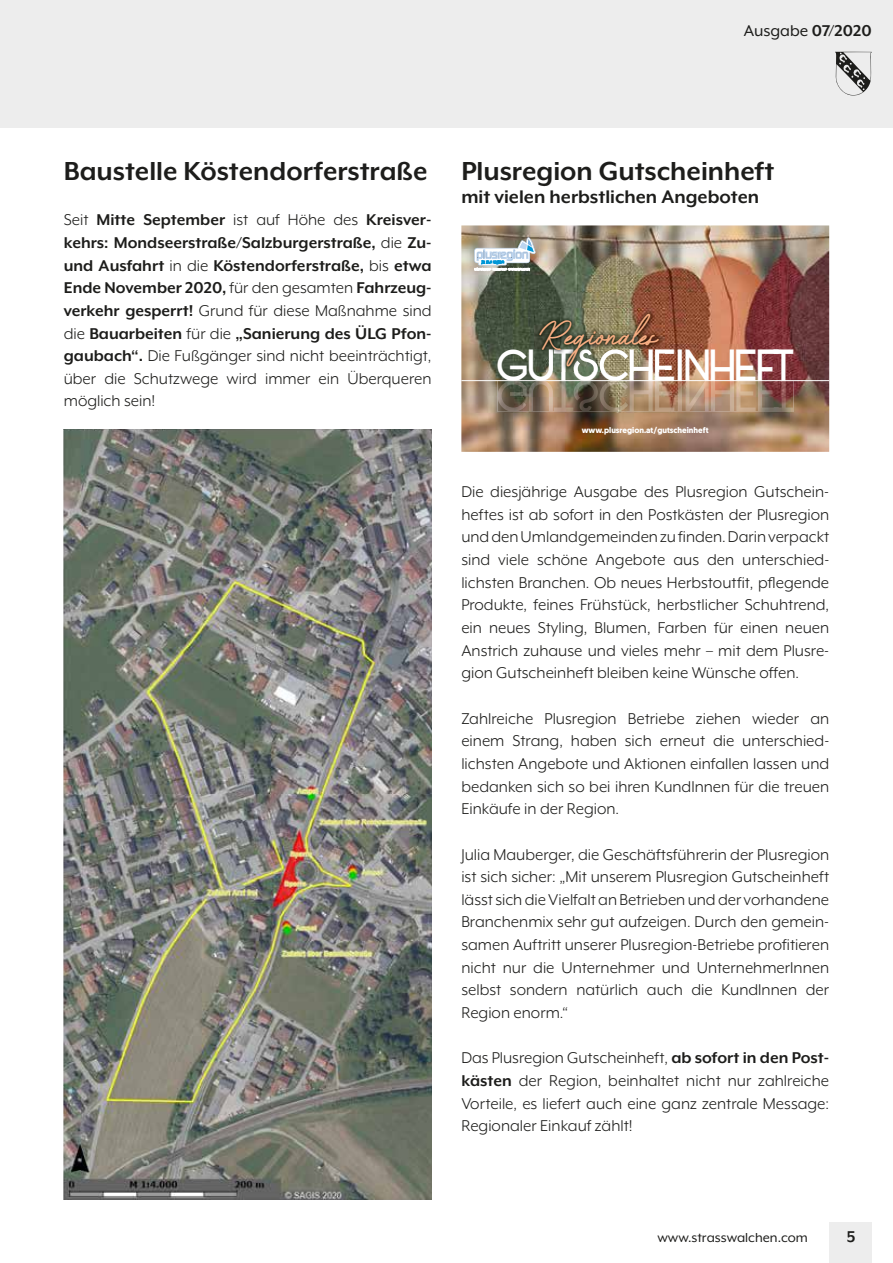
<style>
.page{position:relative;width:893px;height:1263px;background:#fff}
.page>*{position:absolute;margin:0;border:0;box-sizing:border-box;transform-origin:0 0}
.t1{font:46.8px "Bunya PERSONAL";color:#fff}
.t2{font:41.7px "Capetown Signature Slant";color:#f7ae83}
.t3{font:700 30px "Mr Eaves XL Mod OT";color:#1d1d1b}
.t4{font:700 21px "Mr Eaves XL Mod OT";color:#1d1d1b}
.t5{font:18px/22.6px "Mr Eaves XL Mod OT";color:#1d1d1b;text-align:justify}
.t6{font:700 18px/22.6px "Mr Eaves XL Mod OT";color:#1d1d1b;text-align:justify}
.t7{font:18px "Mr Eaves XL Mod OT";color:#1d1d1b}
.t8{font:15px "Mr Eaves XL Mod OT";color:#1d1d1b}
.t9{font:700 8.25px "Geomanist";color:#fff}
.s1{font-weight:700}
.s2{font-weight:400}
</style>
<div class="page">
<div style="left:829px;top:1222px;width:43px;height:41px;background:#ededed"></div>
<div style="left:0;top:0;width:893px;height:128px;background:#ededed"></div>
<svg style="left:835px;top:52px;width:37px;height:43px"></svg>
<img style="left:64px;top:429px;width:368px;height:770px">
<img style="left:461px;top:225px;width:368px;height:227px">
<svg style="left:474px;top:237px;width:61px;height:33px"></svg>
<img style="left:534px;top:308px;width:130px;height:41px">
<img style="left:534px;top:349px;width:130px;height:22px">
<img style="left:730px;top:381px;width:63px;height:31px">
<img style="left:498px;top:381px;width:232px;height:31px">
<hr style="left:461px;top:380px;width:368px;height:1px;background:#fff">
<p class="t7" style="left:744px;top:21px;width:129px">Ausgabe <span class="s1">07/2020</span></p>
<h3 class="t3" style="left:64px;top:156px;width:365px">Baustelle Köstendorferstraße</h3>
<p class="t6" style="left:64px;top:209px;width:369px"><span class="s2">Seit</span> Mitte September <span class="s2">ist auf Höhe des</span> Kreisver&shy;kehrs: Mondseerstraße/Salzburgerstraße, <span class="s2">die</span> Zu&shy;und Ausfahrt <span class="s2">in die</span> Köstendorferstraße, <span class="s2">bis</span> etwa Ende November 2020, <span class="s2">für den gesamten</span> Fahrzeug&shy;verkehr gesperrt! <span class="s2">Grund für diese Maßnahme sind die</span> Bauarbeiten <span class="s2">für die</span> „Sanierung des ÜLG Pfon&shy;gaubach“. <span class="s2">Die Fußgänger sind nicht beeinträchtigt, über die Schutzwege wird immer ein Überqueren möglich sein!</span></p>
<h3 class="t3" style="left:461px;top:156px;width:315px">Plusregion Gutscheinheft</h3>
<p class="t4" style="left:461px;top:186px;width:299px">mit vielen herbstlichen Angeboten</p>
<h2 class="t2" style="left:536px;top:313px;width:120px">Regionales</h2>
<h1 class="t1" style="left:496px;top:339px;width:298px">GUTSCHEINHEFT</h1>
<p class="t9" style="left:582px;top:425px;width:129px">www.plusregion.at/gutscheinheft</p>
<p class="t5" style="left:461px;top:480px;width:369px">Die diesjährige Ausgabe des Plusregion Gutschein&shy;heftes ist ab sofort in den Postkästen der Plusregion und den Umlandgemeinden zu finden. Darin verpackt sind viele schöne Angebote aus den unterschied&shy;lichsten Branchen. Ob neues Herbstoutfit, pflegende Produkte, feines Frühstück, herbstlicher Schuhtrend, ein neues Styling, Blumen, Farben für einen neuen Anstrich zuhause und vieles mehr – mit dem Plusre&shy;gion Gutscheinheft bleiben keine Wünsche offen.</p>
<p class="t5" style="left:461px;top:707px;width:369px">Zahlreiche Plusregion Betriebe ziehen wieder an einem Strang, haben sich erneut die unterschied&shy;lichsten Angebote und Aktionen einfallen lassen und bedanken sich so bei ihren KundInnen für die treuen Einkäufe in der Region.</p>
<p class="t5" style="left:461px;top:843px;width:369px">Julia Mauberger, die Geschäftsführerin der Plusregion ist sich sicher: „Mit unserem Plusregion Gutscheinheft lässt sich die Vielfalt an Betrieben und der vorhandene Branchenmix sehr gut aufzeigen. Durch den gemein&shy;samen Auftritt unserer Plusregion-Betriebe profitieren nicht nur die Unternehmer und UnternehmerInnen selbst sondern natürlich auch die KundInnen der Region enorm.“</p>
<p class="t5" style="left:461px;top:1047px;width:369px">Das Plusregion Gutscheinheft, <span class="s1">ab sofort in den Post&shy;kästen</span> der Region, beinhaltet nicht nur zahlreiche Vorteile, es liefert auch eine ganz zentrale Message:<br>Regionaler Einkauf zählt!</p>
<p class="t8" style="left:657px;top:1230px;width:152px">www.strasswalchen.com</p>
<p class="t6" style="left:847px;top:1225px;width:10px">5</p>
</div>
